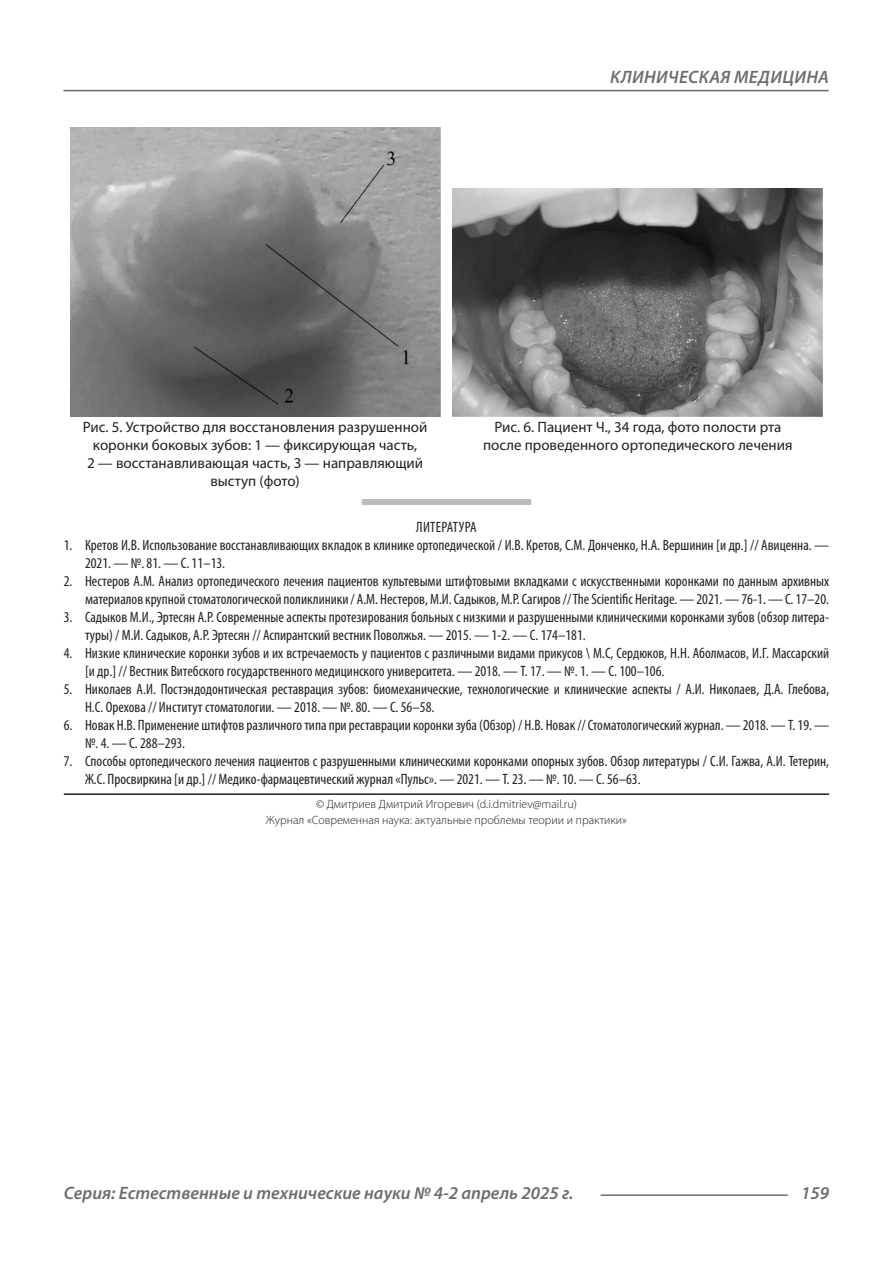
<style>
.page{position:relative;width:893px;height:1263px;background:#fff}
.page>*{position:absolute;margin:0;border:0;box-sizing:border-box;transform-origin:0 0}
.t1{font:italic 600 18px "Myriad Pro";color:#6c6d70}
.t2{font:italic 600 18px "Myriad Pro";letter-spacing:.02em;color:#6c6d70}
.Библиография_Литерат{font:condensed 15px/18px "Myriad Pro";color:#231f20}
.Статья_текст{font:15px/18px "Myriad Pro";color:#231f20;text-align:center}
.Библиография_Литерат-2{font:condensed 15px "Myriad Pro";letter-spacing:.02em;color:#231f20}
.Автор_копирайт{font:300 12px "Myriad Pro";color:#231f20}
</style>
<div class="page">
<hr style="left:63px;top:90px;width:766px;height:1px;background:#6c6d70">
<hr style="left:601px;top:1194px;width:187px;height:2px;background:#6c6d70">
<img style="left:70px;top:128px;width:370px;height:289px">
<img style="left:453px;top:188px;width:370px;height:229px">
<div style="left:362px;top:499px;width:169px;height:6px;background:#bcbdc0"></div>
<hr style="left:64px;top:793px;width:765px;height:2px;background:#231f20">
<p class="t2" style="left:610px;top:66px;width:220px">КЛИНИЧЕСКАЯ МЕДИЦИНА</p>
<p class="Статья_текст" style="left:83px;top:418px;width:346px">Рис. 5. Устройство для восстановления разрушенной коронки боковых зубов: 1 — фиксирующая часть,<br>2 — восстанавливающая часть, 3 — направляющий выступ (фото)</p>
<p class="Статья_текст" style="left:483px;top:418px;width:311px">Рис. 6. Пациент Ч., 34 года, фото полости рта после проведенного ортопедического лечения</p>
<p class="Библиография_Литерат-2" style="left:416px;top:518px;width:62px">ЛИТЕРАТУРА</p>
<p class="Библиография_Литерат" style="left:85px;top:536px;width:746px;text-indent:-21px">1. Кретов И.В. Использование восстанавливающих вкладок в клинике ортопедической / И.В. Кретов, С.М. Донченко, Н.А. Вершинин [и др.] // Авиценна. —<br>2021. — №. 81. — С. 11–13.</p>
<p class="Библиография_Литерат" style="left:64px;top:572px;width:767px;text-align:right">2. Нестеров А.М. Анализ ортопедического лечения пациентов культевыми штифтовыми вкладками с искусственными коронками по данным архивных материалов крупной стоматологической поликлиники / А.М. Нестеров, М.И. Садыков, М.Р. Сагиров // The Scientific Heritage. — 2021. — 76-1. — С. 17–20.</p>
<p class="Библиография_Литерат" style="left:85px;top:608px;width:746px;text-indent:-21px">3. Садыков М.И., Эртесян А.Р. Современные аспекты протезирования больных с низкими и разрушенными клиническими коронками зубов (обзор литера&shy;туры) / М.И. Садыков, А.Р. Эртесян // Аспирантский вестник Поволжья. — 2015. — 1-2. — С. 174–181.</p>
<p class="Библиография_Литерат" style="left:85px;top:644px;width:746px;text-indent:-21px">4. Низкие клинические коронки зубов и их встречаемость у пациентов с различными видами прикусов \ М.С, Сердюков, Н.Н. Аболмасов, И.Г. Массарский [и др.] // Вестник Витебского государственного медицинского университета. — 2018. — Т. 17. — №. 1. — С. 100–106.</p>
<p class="Библиография_Литерат" style="left:85px;top:680px;width:746px;text-indent:-21px">5. Николаев А.И. Постэндодонтическая реставрация зубов: биомеханические, технологические и клинические аспекты / А.И. Николаев, Д.А. Глебова,<br>Н.С. Орехова // Институт стоматологии. — 2018. — №. 80. — С. 56–58.</p>
<p class="Библиография_Литерат" style="left:85px;top:716px;width:746px;text-indent:-21px">6. Новак Н.В. Применение штифтов различного типа при реставрации коронки зуба (Обзор) / Н.В. Новак // Стоматологический журнал. — 2018. — Т. 19. — №. 4. — С. 288–293.</p>
<p class="Библиография_Литерат" style="left:85px;top:752px;width:746px;text-indent:-21px">7. Способы ортопедического лечения пациентов с разрушенными клиническими коронками опорных зубов. Обзор литературы / С.И. Гажва, А.И. Тетерин,<br>Ж.С. Просвиркина [и др.] // Медико-фармацевтический журнал «Пульс». — 2021. — Т. 23. — №. 10. — С. 56–63.</p>
<p class="Автор_копирайт" style="left:316px;top:797px;width:262px">© Дмитриев Дмитрий Игоревич (d.i.dmitriev@mail.ru)</p>
<p class="Автор_копирайт" style="left:266px;top:813px;width:363px">Журнал «Современная наука: актуальные проблемы теории и практики»</p>
<p class="t1" style="left:64px;top:1182px;width:511px">Серия: Естественные и технические науки № 4-2 апрель 2025 г.</p>
<p class="t1" style="left:801px;top:1182px;width:30px">159</p>
</div>
